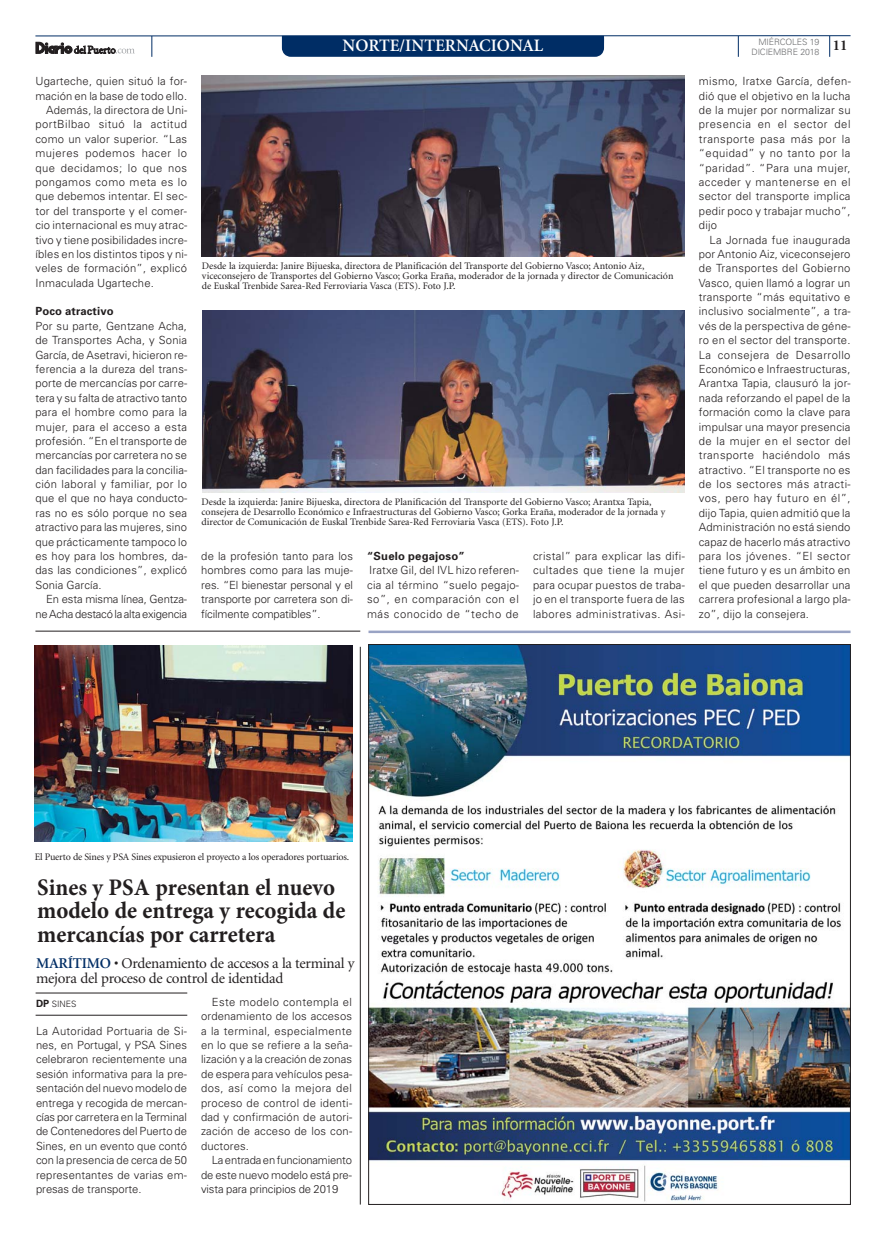
<style>
.page{position:relative;width:886px;height:1241px;background:#fff}
.page>*{position:absolute;margin:0;border:0;box-sizing:border-box;transform-origin:0 0}
.t1{font:700 23.75px/23.8px "Minion Pro";color:#231f20;scale:.96 1}
.t2{font:600 17.5px "Minion";color:#fff}
.t3{font:15px/15px "Minion";letter-spacing:-.02em;color:#231f20}
.t4{font:700 15px "Minion";color:#231f20}
.t5{font:300 11.25px/14.4px "Univers";letter-spacing:.015em;color:#231f20;text-align:justify}
.t6{font:300 11.25px "Univers";letter-spacing:.04em;color:#231f20}
.t7{font:300 11.25px/14.4px "Univers";letter-spacing:-.02em;color:#231f20;text-align:right}
.t8{font:700 11.25px "Univers";letter-spacing:.015em;color:#231f20}
.t9{font:10px/10px "Minion";color:#231f20}
.t10{font:10px "Minion";letter-spacing:-.02em;color:#231f20}
.t11{font:300 8.75px/9.2px "Univers";letter-spacing:-.015em;color:#6d6e70;text-align:right}
.t12{font:300 8.75px "Univers";color:#231f20}
.s1{font-weight:600;color:#002d65}
.s2{font-weight:700;font-size:10px}
</style>
<div class="page">
<div style="left:282px;top:36px;width:322px;height:21px;background:#002d65"></div>
<svg style="left:738px;top:36px;width:1px;height:21px"></svg>
<svg style="left:829px;top:36px;width:1px;height:21px"></svg>
<svg style="left:152px;top:36px;width:1px;height:21px"></svg>
<hr style="left:35px;top:35px;width:815px;height:1px;background:#002d65">
<svg style="left:35px;top:42px;width:1px;height:12px"></svg>
<svg style="left:36px;top:42px;width:99px;height:12px"></svg>
<img style="left:370px;top:646px;width:478px;height:556px">
<hr style="left:368px;top:630px;width:482px;height:3px;background:#99a3c4">
<hr style="left:360px;top:646px;width:1px;height:558px;background:#231f20">
<img style="left:202px;top:75px;width:482px;height:181px">
<img style="left:203px;top:311px;width:482px;height:181px">
<hr style="left:35px;top:630px;width:325px;height:1px;background:#231f20">
<img style="left:35px;top:645px;width:317px;height:196px">
<hr style="left:36px;top:992px;width:151px;height:1px;background:#231f20">
<hr style="left:36px;top:1014px;width:151px;height:1px;background:#231f20">
<p class="t5" style="left:35px;top:75px;width:153px">Ugarteche, quien situó la for-</p>
<p class="t5" style="left:35px;top:90px;width:153px">mación en la base de todo ello.</p>
<p class="t5" style="left:46px;top:104px;width:143px">Además, la directora de Uni-</p>
<p class="t6" style="left:35px;top:120px;width:153px">portBilbao situó la actitud</p>
<p class="t5" style="left:35px;top:133px;width:153px">como un valor superior. “Las</p>
<p class="t6" style="left:35px;top:149px;width:153px">mujeres podemos hacer lo</p>
<p class="t6" style="left:35px;top:163px;width:153px">que decidamos; lo que nos</p>
<p class="t6" style="left:35px;top:178px;width:153px">pongamos como meta es lo</p>
<p class="t5" style="left:35px;top:190px;width:153px">que debemos intentar. El sec-</p>
<p class="t5" style="left:35px;top:205px;width:153px">tor del transporte y el comer-</p>
<p class="t5" style="left:35px;top:219px;width:153px">cio internacional es muy atrac-</p>
<p class="t5" style="left:35px;top:233px;width:153px">tivo y tiene posibilidades incre-</p>
<p class="t5" style="left:35px;top:248px;width:153px">íbles en los distintos tipos y ni-</p>
<p class="t5" style="left:35px;top:262px;width:153px">veles de formación”, explicó</p>
<p class="t5" style="left:35px;top:277px;width:120px">Inmaculada Ugarteche.</p>
<p class="t8" style="left:35px;top:307px;width:80px">Poco atractivo</p>
<p class="t5" style="left:35px;top:320px;width:153px">Por su parte, Gentzane Acha, de Transportes Acha, y Sonia García, de Asetravi, hicieron re&shy;ferencia a la dureza del trans&shy;porte de mercancías por carre&shy;tera y su falta de atractivo tanto para el hombre como para la mujer, para el acceso a esta profesión. “En el transporte de mercancías por carretera no se dan facilidades para la concilia&shy;ción laboral y familiar, por lo que el que no haya conducto&shy;ras no es sólo porque no sea atractivo para las mujeres, sino que prácticamente tampoco lo es hoy para los hombres, da&shy;das las condiciones”, explicó Sonia García.</p>
<p class="t7" style="left:35px;top:593px;width:153px">En esta misma línea, Gentza&shy;ne Acha destacó la alta exigencia</p>
<p class="t11" style="left:751px;top:39px;width:69px">MIÉRCOLES 19<br>DICIEMBRE 2018</p>
<h2 class="t2" style="left:343px;top:39px;width:202px">NORTE/INTERNACIONAL</h2>
<h3 class="t4" style="left:833px;top:36px;width:16px">11</h3>
<p class="t9" style="left:202px;top:261px;width:473px">Desde la izquierda: Janire Bijueska, directora de Planificación del Transporte del Gobierno Vasco; Antonio Aiz, viceconsejero de Transportes del Gobierno Vasco; Gorka Eraña, moderador de la jornada y director de Comunicación de Euskal Trenbide Sarea-Red Ferroviaria Vasca (ETS). Foto J.P.</p>
<p class="t9" style="left:202px;top:497px;width:465px">Desde la izquierda: Janire Bijueska, directora de Planificación del Transporte del Gobierno Vasco; Arantxa Tapia, consejera de Desarrollo Económico e Infraestructuras del Gobierno Vasco; Gorka Eraña, moderador de la jornada y director de Comunicación de Euskal Trenbide Sarea-Red Ferroviaria Vasca (ETS). Foto J.P.</p>
<p class="t5" style="left:201px;top:550px;width:153px">de la profesión tanto para los hombres como para las muje&shy;res. “El bienestar personal y el transporte por carretera son di&shy;fícilmente compatibles”.</p>
<p class="t8" style="left:367px;top:551px;width:99px">“Suelo pegajoso”</p>
<p class="t5" style="left:367px;top:564px;width:153px">Iratxe Gil, del IVL hizo referen&shy;cia al término “suelo pegajo&shy;so”, en comparación con el más conocido de “techo de</p>
<p class="t5" style="left:533px;top:550px;width:153px">cristal” para explicar las difi&shy;cultades que tiene la mujer para ocupar puestos de traba&shy;jo en el transporte fuera de las labores administrativas. Asi-</p>
<p class="t5" style="left:699px;top:75px;width:153px">mismo, Iratxe García, defen&shy;dió que el objetivo en la lucha de la mujer por normalizar su presencia en el sector del transporte pasa más por la “equidad” y no tanto por la “paridad”. “Para una mujer, acceder y mantenerse en el sector del transporte implica pedir poco y trabajar mucho”, dijo</p>
<p class="t5" style="left:699px;top:233px;width:153px;text-indent:11px">La Jornada fue inaugurada por Antonio Aiz, viceconsejero de Transportes del Gobierno Vasco, quien llamó a lograr un transporte “más equitativo e inclusivo socialmente”, a tra&shy;vés de la perspectiva de géne&shy;ro en el sector del transporte.<br>La consejera de Desarrollo Económico e Infraestructuras, Arantxa Tapia, clausuró la jor&shy;nada reforzando el papel de la formación como la clave para impulsar una mayor presencia de la mujer en el sector del transporte haciéndolo más atractivo. “El transporte no es de los sectores más atracti&shy;vos, pero hay futuro en él”, dijo Tapia, quien admitió que la Administración no está siendo capaz de hacerlo más atractivo para los jóvenes. “El sector tiene futuro y es un ámbito en el que pueden desarrollar una carrera profesional a largo pla&shy;zo”, dijo la consejera.</p>
<p class="t10" style="left:35px;top:852px;width:316px">El Puerto de Sines y PSA Sines expusieron el proyecto a los operadores portuarios.</p>
<h1 class="t1" style="left:37px;top:876px;width:322px">Sines y PSA presentan el nuevo modelo de entrega y recogida de mercancías por carretera</h1>
<h3 class="t3" style="left:36px;top:956px;width:320px"><span class="s1">MARÍTIMO</span> • Ordenamiento de accesos a la terminal y mejora del proceso de control de identidad</h3>
<p class="t12" style="left:36px;top:1000px;width:42px"><span class="s2">DP</span> SINES</p>
<p class="t5" style="left:36px;top:1024px;width:152px">La Autoridad Portuaria de Si&shy;nes, en Portugal, y PSA Sines celebraron recientemente una sesión informativa para la pre&shy;sentación del nuevo modelo de entrega y recogida de mercan&shy;cías por carretera en la Terminal de Contenedores del Puerto de Sines, en un evento que contó con la presencia de cerca de 50 representantes de varias em&shy;presas de transporte.</p>
<p class="t5" style="left:201px;top:995px;width:153px;text-indent:11px">Este modelo contempla el ordenamiento de los accesos a la terminal, especialmente en lo que se refiere a la seña&shy;lización y a la creación de zonas de espera para vehículos pesa&shy;dos, así como la mejora del proceso de control de identi&shy;dad y confirmación de autori&shy;zación de acceso de los con&shy;ductores.</p>
<p class="t5" style="left:201px;top:1153px;width:152px;text-indent:11px">La entrada en funcionamiento de este nuevo modelo está pre&shy;vista para principios de 2019</p>
</div>
